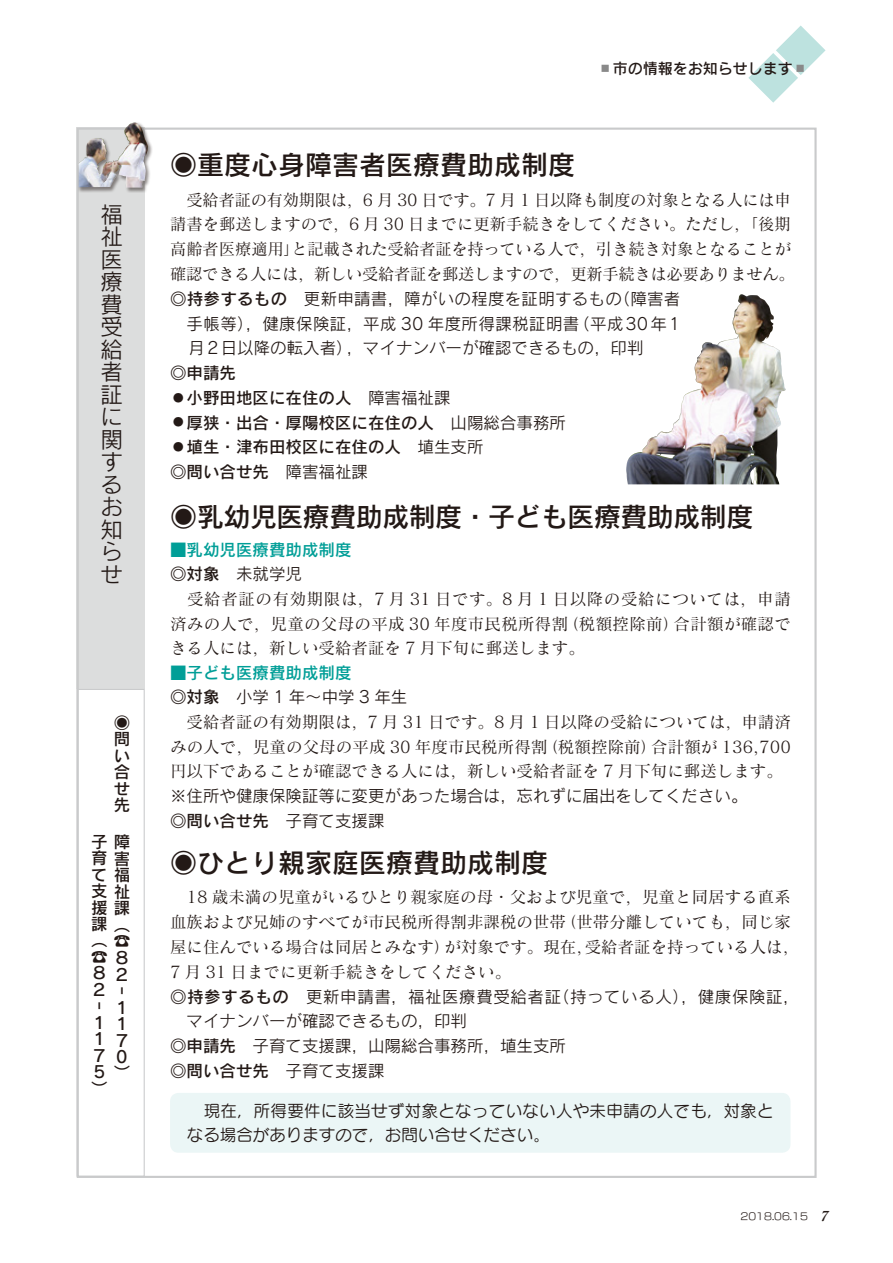
<style>
.page{position:relative;width:893px;height:1263px;background:#fff}
.page>*{position:absolute;margin:0;border:0;box-sizing:border-box;transform-origin:0 0}
._２行目以降字下げ{font:27px "Rodin Pro DB";color:#231916}
._２行目以降字下げ-2{font:27px "Rodin Pro DB";letter-spacing:-.02em;color:#231916}
.t1{font:22.5px/22.5px "Rodin Pro M";color:#231916;text-align:justify}
.t2{font:16.5px/24.8px "Matisse Pro M";color:#231916;text-align:justify}
.t3{font:16.5px/24.8px "Rodin Pro M";color:#231916;text-align:justify}
.t4{font:16.5px/24.8px "Matisse Pro M";letter-spacing:-.02em;color:#231916}
.t5{font:16.5px "Rodin Pro DB";color:#231916}
.t6{font:16.5px/24px "Seurat Pro M";letter-spacing:.02em;color:#231916}
.t7{font:16.5px/24.8px "Rodin Pro M";letter-spacing:.035em;color:#231916}
.t8{font:16.5px/16.5px "Rodin Pro N DB";color:#231916;text-align:justify}
.t9{font:16.5px "Rodin Pro DB";color:#009e97}
.t10{font:15px "Rodin Cattleya Pro DB";color:#231916}
.t11{font:9.75px "New Rodin Pro M";color:#231916}
.s1{color:#898989}
.s2{font-family:"Rodin Pro DB"}
.s3{font-family:"Matisse Pro M"}
.s4{font-family:"Rodin Pro M"}
.s5{font-family:"Rodin Pro N DB"}
.s6{font-family:"Matisse Eleganto Pro B";font-style:italic;font-size:13.5px}
</style>
<div class="page">
<svg style="left:748px;top:26px;width:77px;height:77px"></svg>
<div style="left:77px;top:128px;width:68px;height:561px;background:#dcdddd"></div>
<div style="left:77px;top:689px;width:68px;height:488px;border:1px solid #c9cacb"></div>
<div style="left:78px;top:121px;width:75px;height:72px;background:#231916;opacity:.5"></div>
<img style="left:97px;top:122px;width:38px;height:53px">
<div style="left:170px;top:1093px;width:620px;height:60px;background:#ebf6f6;border-radius:9px"></div>
<img style="left:626px;top:294px;width:116px;height:178px">
<p class="t1" style="left:101px;top:202px;width:23px">福祉医療費受給者証に関するお知らせ</p>
<p class="t8" style="left:114px;top:714px;width:17px">◉問い合せ先</p>
<p class="t8" style="left:91px;top:833px;width:40px">子障</p>
<p class="t8" style="left:91px;top:849px;width:39px">育害</p>
<p class="t8" style="left:114px;top:866px;width:17px">福</p>
<p class="t8" style="left:91px;top:882px;width:40px">支祉</p>
<p class="t8" style="left:91px;top:899px;width:40px">援課</p>
<p class="t8" style="left:91px;top:915px;width:40px">課（</p>
<p class="t8" style="left:91px;top:932px;width:40px">（ ☎</p>
<p class="t8" style="left:91px;top:948px;width:38px">☎ ８</p>
<p class="t8" style="left:114px;top:965px;width:15px">２</p>
<p class="t8" style="left:114px;top:982px;width:11px">︲</p>
<p class="t8" style="left:114px;top:998px;width:11px">１</p>
<p class="t8" style="left:114px;top:1015px;width:11px">１</p>
<p class="t8" style="left:114px;top:1031px;width:15px">７</p>
<p class="t8" style="left:116px;top:1048px;width:13px">0</p>
<p class="t8" style="left:114px;top:1064px;width:18px">）</p>
<p class="t8" style="left:91px;top:866px;width:16px">て</p>
<p class="t8" style="left:91px;top:964px;width:18px;text-align:left">８<br>２︲<br>１<br>１<br>７<br>5）</p>
<p class="t10" style="left:598px;top:58px;width:211px"><span class="s1">▪</span>市の情報をお知らせします<span class="s1">▪</span></p>
<p class="_２行目以降字下げ" style="left:170px;top:147px;width:406px">◉重度心身障害者医療費助成制度</p>
<p class="t4" style="left:170px;top:187px;width:626px;text-indent:17px">受給者証の有効期限は，6 月 30 日です。7 月 1 日以降も制度の対象となる人には申請書を郵送しますので，6 月 30 日までに更新手続きをしてください。ただし，「後期高齢者医療適用」と記載された受給者証を持っている人で，引き続き対象となることが確認できる人には，新しい受給者証を郵送しますので，更新手続きは必要ありません。</p>
<p class="t3" style="left:187px;top:286px;width:495px;text-indent:-16px"><span class="s2">◎持参するもの　</span>更新申請書，障がいの程度を証明するもの（障害者手帳等），健康保険証，平成 30 年度所得課税証明書（平成30年1月2日以降の転入者），マイナンバーが確認できるもの，印判</p>
<p class="t5" style="left:170px;top:362px;width:67px">◎申請先</p>
<p class="t5" style="left:170px;top:387px;width:282px"><span class="s3">◦</span>小野田地区に在住の人 <span class="s4">障害福祉課</span></p>
<p class="t5" style="left:170px;top:411px;width:397px"><span class="s3">◦</span>厚狭・出合・厚陽校区に在住の人　<span class="s4">山陽総合事務所</span></p>
<p class="t5" style="left:170px;top:436px;width:315px"><span class="s3">◦</span>埴生・津布田校区に在住の人 <span class="s4">埴生支所</span></p>
<p class="t5" style="left:170px;top:461px;width:199px">◎問い合せ先　<span class="s4">障害福祉課</span></p>
<p class="_２行目以降字下げ-2" style="left:170px;top:498px;width:585px">◉乳幼児医療費助成制度・子ども医療費助成制度</p>
<p class="t9" style="left:170px;top:538px;width:183px"><span class="s5">■</span>乳幼児医療費助成制度</p>
<p class="t5" style="left:170px;top:563px;width:133px">◎対象　<span class="s4">未就学児</span></p>
<p class="t2" style="left:170px;top:586px;width:622px;line-height:24.3px;text-indent:17px">受給者証の有効期限は，7 月 31 日です。8 月 1 日以降の受給については，申請済みの人で，児童の父母の平成 30 年度市民税所得割（税額控除前）合計額が確認できる人には，新しい受給者証を 7 月下旬に郵送します。</p>
<p class="t9" style="left:170px;top:661px;width:183px"><span class="s5">■</span>子ども医療費助成制度</p>
<p class="t3" style="left:170px;top:684px;width:239px"><span class="s2">◎対象　</span>小学 1 年〜中学 3 年生</p>
<p class="t2" style="left:170px;top:709px;width:622px">　受給者証の有効期限は，7 月 31 日です。8 月 1 日以降の受給については，申請済みの人で，児童の父母の平成 30 年度市民税所得割（税額控除前）合計額が 136,700円以下であることが確認できる人には，新しい受給者証を 7 月下旬に郵送します。</p>
<p class="t3" style="left:170px;top:783px;width:579px">※住所や健康保険証等に変更があった場合は，忘れずに届出をしてください。</p>
<p class="t5" style="left:170px;top:810px;width:216px">◎問い合せ先　<span class="s4">子育て支援課</span></p>
<p class="_２行目以降字下げ" style="left:170px;top:845px;width:379px">◉ひとり親家庭医療費助成制度</p>
<p class="t2" style="left:170px;top:884px;width:631px;text-align:left">　18 歳未満の児童がいるひとり親家庭の母・父および児童で，児童と同居する直系血族および兄姉のすべてが市民税所得割非課税の世帯（世帯分離していても，同じ家屋に住んでいる場合は同居とみなす）が対象です。現在，受給者証を持っている人は，7 月 31 日までに更新手続きをしてください。</p>
<p class="t7" style="left:187px;top:983px;width:614px;text-indent:-17px"><span class="s2">◎持参するもの</span>　更新申請書，福祉医療費受給者証（持っている人），健康保険証，マイナンバーが確認できるもの，印判</p>
<p class="t3" style="left:170px;top:1033px;width:397px"><span class="s2">◎申請先　</span>子育て支援課，山陽総合事務所，埴生支所</p>
<p class="t5" style="left:170px;top:1060px;width:216px">◎問い合せ先　<span class="s4">子育て支援課</span></p>
<p class="t6" style="left:187px;top:1098px;width:588px">　現在，所得要件に該当せず対象となっていない人や未申請の人でも，対象となる場合がありますので，お問い合せください。</p>
<p class="t11" style="left:740px;top:1208px;width:93px">2018.06.15 <span class="s6">7</span></p>
</div>
